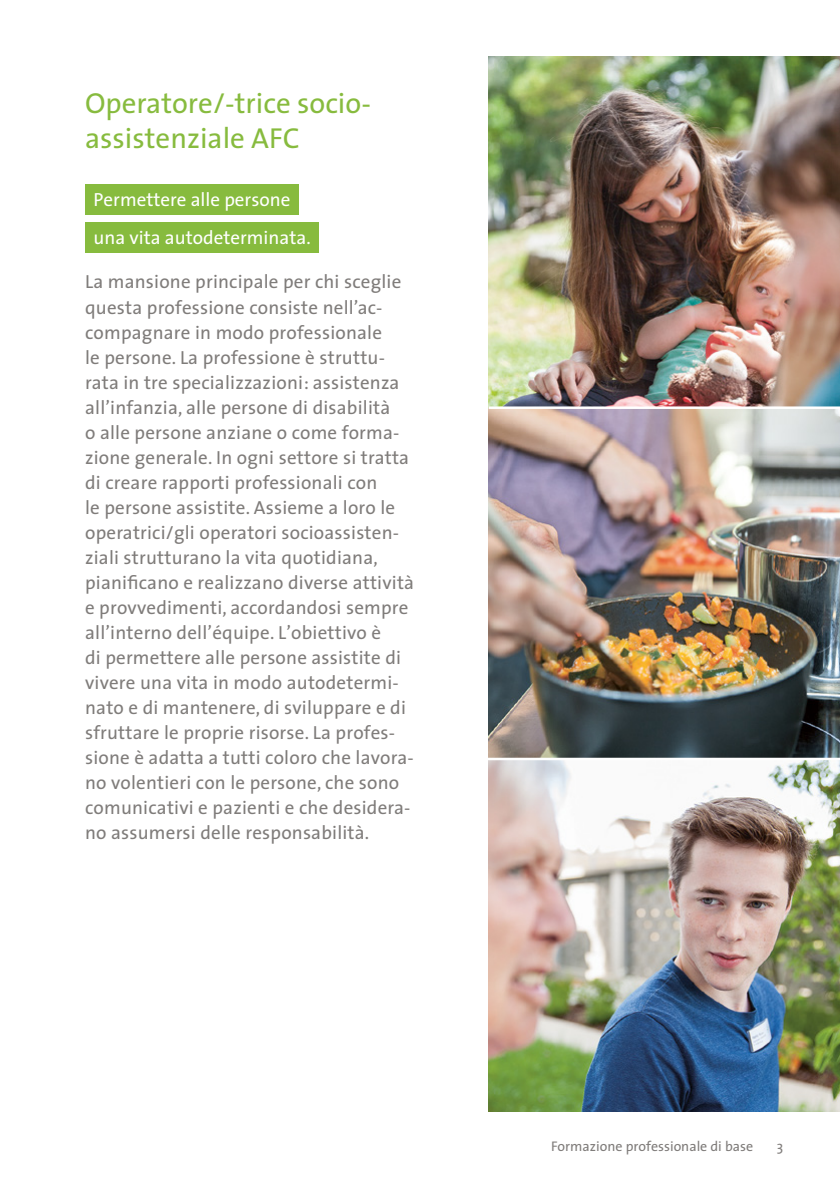
<style>
.page{position:relative;width:840px;height:1191px;background:#fff}
.page>*{position:absolute;margin:0;border:0;box-sizing:border-box;transform-origin:0 0}
.t1{font:29px/34.8px "The Sans";color:#87bb3e}
.t2{font:19px/25px "The Sans";letter-spacing:.01em;color:#7f7c7a}
.t3{font:19px/37.6px "The Sans";color:#fff}
.t4{font:14px "The Sans";color:#7f7c7a}
</style>
<div class="page">
<div style="left:85px;top:185px;width:214px;height:30px;background:#87bb3e"></div>
<div style="left:85px;top:222px;width:233px;height:31px;background:#87bb3e"></div>
<img style="left:488px;top:57px;width:351px;height:700px">
<img style="left:488px;top:760px;width:351px;height:351px">
<hr style="left:488px;top:406px;width:351px;height:3px;background:#fff">
<h1 class="t1" style="left:85px;top:85px;width:284px">Operatore/-trice socio&shy;assistenziale AFC</h1>
<p class="t3" style="left:94px;top:180px;width:218px">Permettere alle persone una vita autodeterminata.</p>
<p class="t2" style="left:85px;top:269px;width:330px">La mansione principale per chi sceglie questa professione consiste nell’ac&shy;compagnare in modo professionale<br>le persone. La professione è struttu&shy;rata in tre specializzazioni: assistenza all’infanzia, alle persone di disabilità<br>o alle persone anziane o come forma&shy;zione generale. In ogni settore si tratta di creare rapporti professionali con<br>le persone assistite. Assieme a loro le operatrici/gli operatori socioassisten&shy;ziali strutturano la vita quotidiana, pianificano e realizzano diverse attività e provvedimenti, accordandosi sempre all’interno dell’équipe. L’obiettivo è<br>di permettere alle persone assistite di vivere una vita in modo autodetermi&shy;nato e di mantenere, di sviluppare e di sfruttare le proprie risorse. La profes&shy;sione è adatta a tutti coloro che lavora&shy;no volentieri con le persone, che sono comunicativi e pazienti e che desidera&shy;no assumersi delle responsabilità.</p>
<p class="t4" style="left:550px;top:1134px;width:203px">Formazione professionale di base</p>
<p class="t4" style="left:776px;top:1134px;width:8px">3</p>
</div>
